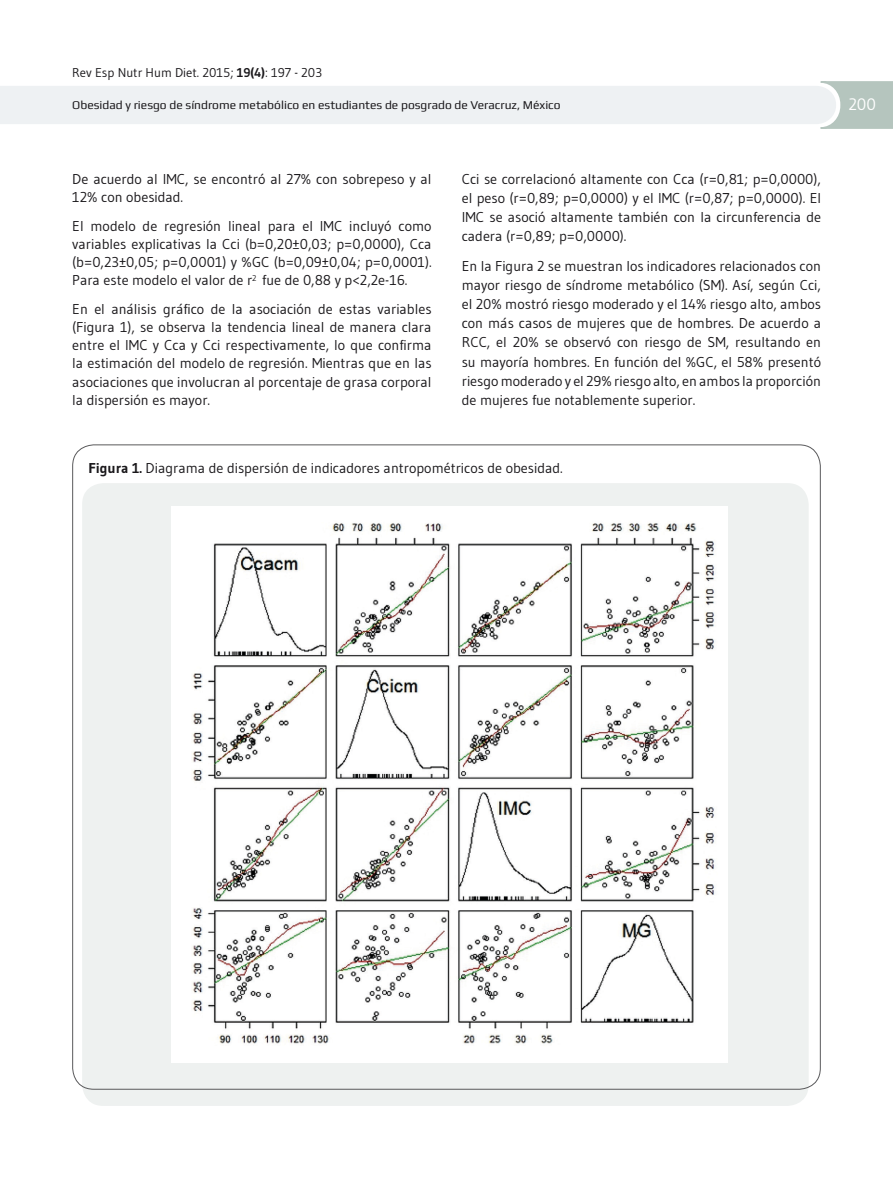
<style>
.page{position:relative;width:893px;height:1191px;background:#fff}
.page>*{position:absolute;margin:0;border:0;box-sizing:border-box;transform-origin:0 0}
.t1{font:16.5px "Gudea";color:#fff}
.t2{font:14.25px/19px "Gudea";color:#1a181b;text-align:justify}
.t3{font:12.75px "Gudea";color:#1a181b}
.t4{font:12px "Play";color:#1a181b}
.s1{font-weight:700}
</style>
<div class="page">
<svg style="left:0;top:81px;width:893px;height:48px"></svg>
<div style="left:82px;top:483px;width:727px;height:623px;background:#eef1f0;border-radius:21px"></div>
<img style="left:171px;top:507px;width:556px;height:555px">
<p class="t3" style="left:72px;top:65px;width:251px">Rev Esp Nutr Hum Diet. 2015; <span class="s1">19(4)</span>: 197 - 203</p>
<p class="t4" style="left:72px;top:98px;width:490px">Obesidad y riesgo de síndrome metabólico en estudiantes de posgrado de Veracruz, México</p>
<p class="t1" style="left:848px;top:94px;width:29px">200</p>
<p class="t2" style="left:72px;top:170px;width:361px;line-height:18.1px">De acuerdo al IMC, se encontró al 27% con sobrepeso y al<br>12% con obesidad.</p>
<p class="t2" style="left:72px;top:216px;width:361px;line-height:18.1px">El modelo de regresión lineal para el IMC incluyó como variables explicativas la Cci (b=0,20±0,03; p=0,0000), Cca (b=0,23±0,05; p=0,0001) y %GC (b=0,09±0,04; p=0,0001).<br>Para este modelo el valor de r<sup>2</sup> fue de 0,88 y p&lt;2,2e-16.</p>
<p class="t2" style="left:72px;top:300px;width:361px;line-height:18.1px">En el análisis gráfico de la asociación de estas variables (Figura 1), se observa la tendencia lineal de manera clara entre el IMC y Cca y Cci respectivamente, lo que confirma la estimación del modelo de regresión. Mientras que en las asociaciones que involucran al porcentaje de grasa corporal la dispersión es mayor.</p>
<p class="t2" style="left:462px;top:169px;width:361px">Cci se correlacionó altamente con Cca (r=0,81; p=0,0000), el peso (r=0,89; p=0,0000) y el IMC (r=0,87; p=0,0000). El IMC se asoció altamente también con la circunferencia de cadera (r=0,89; p=0,0000).</p>
<p class="t2" style="left:462px;top:256px;width:361px">En la Figura 2 se muestran los indicadores relacionados con mayor riesgo de síndrome metabólico (SM). Así, según Cci, el 20% mostró riesgo moderado y el 14% riesgo alto, ambos con más casos de mujeres que de hombres. De acuerdo a RCC, el 20% se observó con riesgo de SM, resultando en su mayoría hombres. En función del %GC, el 58% presentó riesgo moderado y el 29% riesgo alto, en ambos la proporción de mujeres fue notablemente superior.</p>
<p class="t2" style="left:88px;top:458px;width:476px"><span class="s1">Figura 1.</span> Diagrama de dispersión de indicadores antropométricos de obesidad.</p>
</div>
